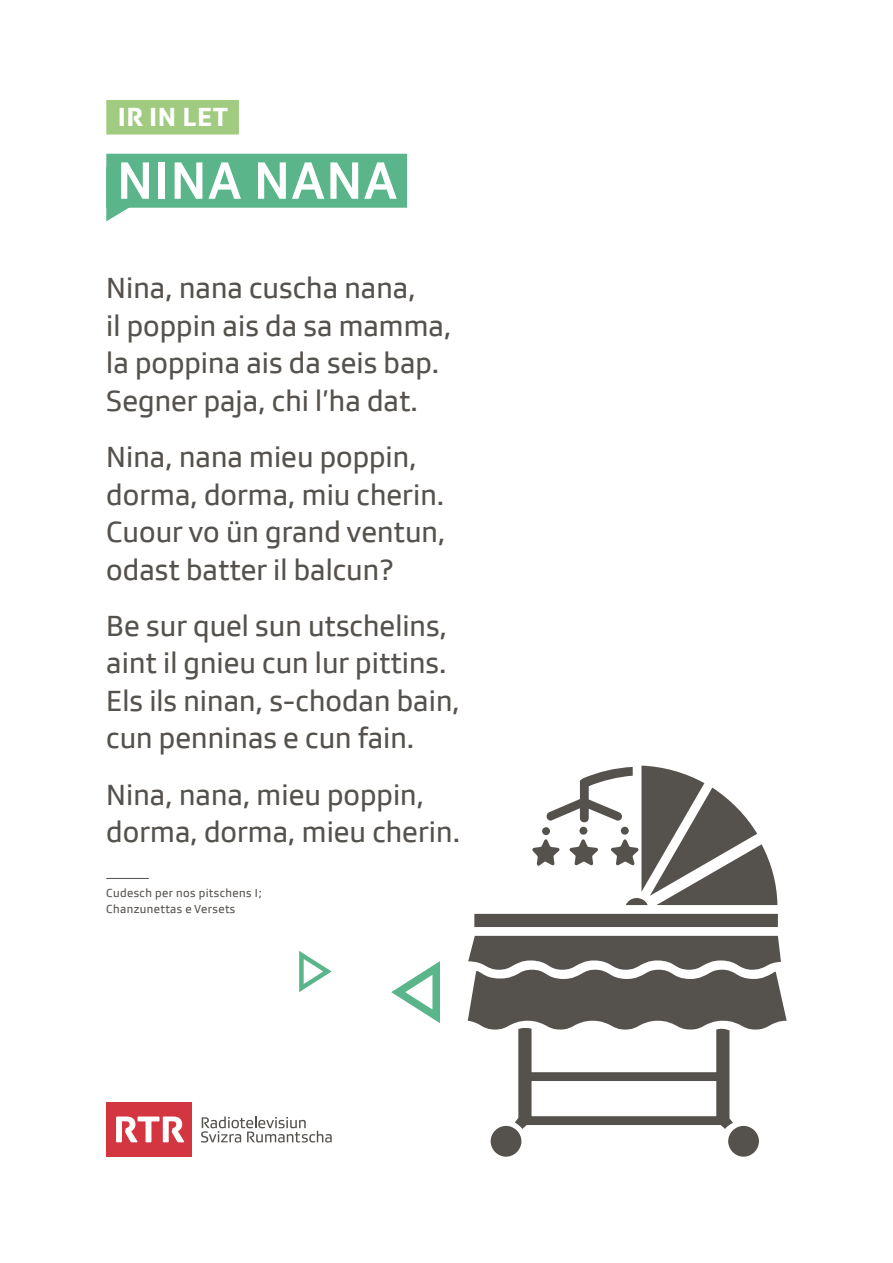
<style>
.page{position:relative;width:893px;height:1263px;background:#fff}
.page>*{position:absolute;margin:0;border:0;box-sizing:border-box;transform-origin:0 0}
.t1{font:500 54px "SRGSSR Type";letter-spacing:.02em;color:#fff}
.t2{font:30px/37.5px "SRGSSR Type";color:#55524e}
.t3{font:700 27px "SRGSSR Type";letter-spacing:.02em;color:#fff}
.t4{font:12px/16.5px "SRGSSR Type";letter-spacing:.03em;color:#55524e}
</style>
<div class="page">
<svg style="left:468px;top:766px;width:319px;height:391px"></svg>
<svg style="left:299px;top:951px;width:33px;height:41px"></svg>
<svg style="left:391px;top:961px;width:49px;height:62px"></svg>
<svg style="left:106px;top:208px;width:23px;height:13px"></svg>
<div style="left:106px;top:1102px;width:86px;height:55px;background:#d33641"></div>
<svg style="left:116px;top:1116px;width:69px;height:26px"></svg>
<svg style="left:201px;top:1116px;width:131px;height:26px"></svg>
<hr style="left:106px;top:878px;width:43px;height:1px;background:#55524e">
<div style="left:106px;top:100px;width:133px;height:35px;background:#a0cb80"></div>
<div style="left:106px;top:154px;width:301px;height:54px;background:#5ab58a"></div>
<p class="t3" style="left:118px;top:101px;width:112px">IR IN LET</p>
<h1 class="t1" style="left:117px;top:149px;width:282px">NINA NANA</h1>
<p class="t2" style="left:106px;top:269px;width:347px">Nina, nana cuscha nana,<br>il poppin ais da sa mamma, la poppina ais da seis bap.<br>Segner paja, chi l’ha dat.</p>
<p class="t2" style="left:106px;top:438px;width:341px">Nina, nana mieu poppin, dorma, dorma, miu cherin.<br>Cuour vo ün grand ventun, odast batter il balcun?</p>
<p class="t2" style="left:106px;top:607px;width:355px">Be sur quel sun utschelins, aint il gnieu cun lur pittins.<br>Els ils ninan, s-chodan bain, cun penninas e cun fain.</p>
<p class="t2" style="left:106px;top:776px;width:355px">Nina, nana, mieu poppin, dorma, dorma, mieu cherin.</p>
<p class="t4" style="left:106px;top:884px;width:157px">Cudesch per nos pitschens I;<br>Chanzunettas e Versets</p>
</div>
